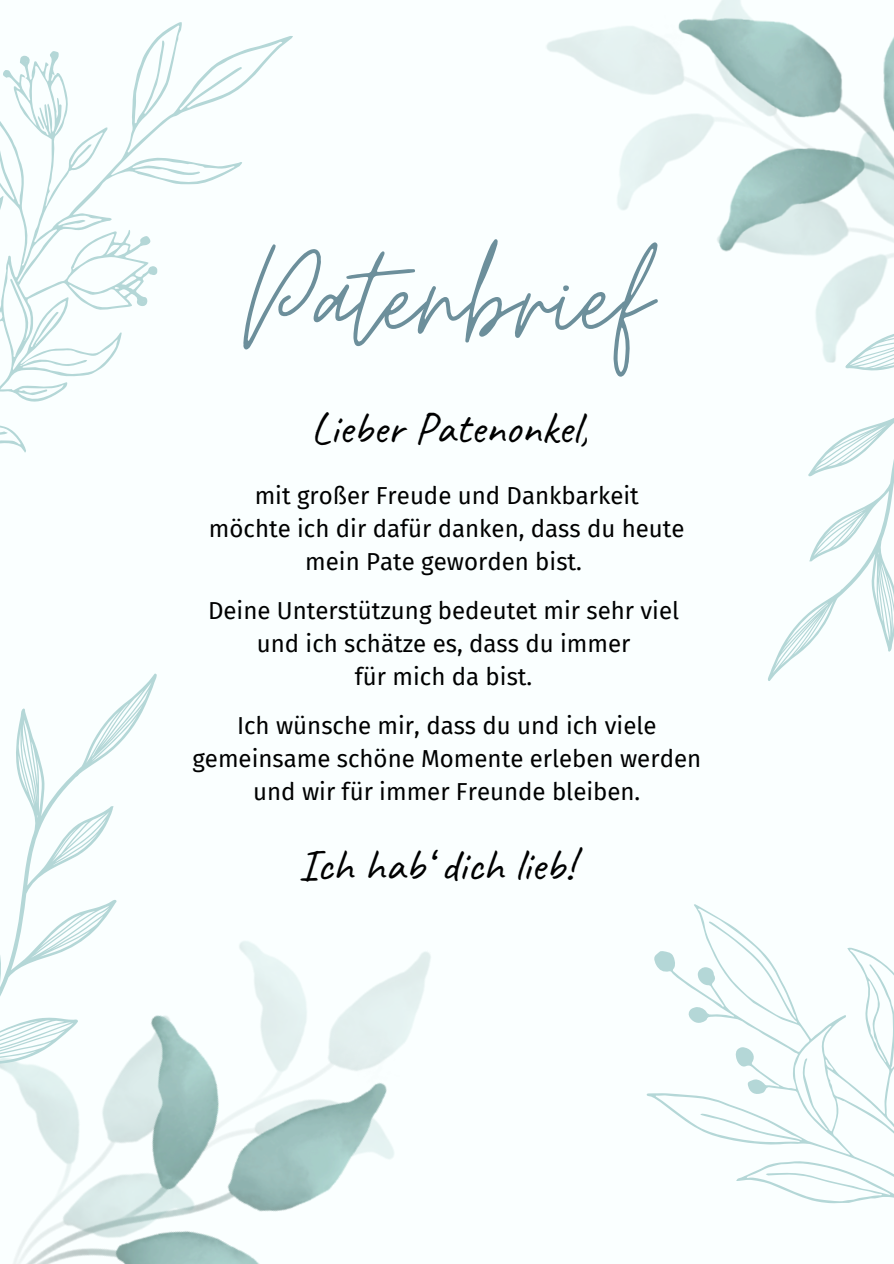
<style>
.page{position:relative;width:894px;height:1264px;background:#fff}
.page>*{position:absolute;margin:0;border:0;box-sizing:border-box;transform-origin:0 0}
.t1{font:151.95px "Moon Time";color:#6c8f9b}
.t2{font:45px "Caveat";color:#000}
.t3{font:24px/33px "Fira Sans";color:#000;text-align:center}
</style>
<div class="page">
<div style="left:0;top:0;width:893px;height:1263px;background:#faffff"></div>
<img style="left:14px;top:951px;width:417px;height:312px">
<img style="left:546px;top:0;width:347px;height:211px">
<svg style="left:0;top:22px;width:293px;height:431px"></svg>
<svg style="left:35px;top:116px;width:11px;height:13px"></svg>
<svg style="left:646px;top:904px;width:247px;height:300px"></svg>
<svg style="left:0;top:673px;width:281px;height:522px"></svg>
<svg style="left:717px;top:211px;width:176px;height:470px"></svg>
<p class="t1" style="left:243px;top:206px;width:408px">Patenbrief</p>
<p class="t2" style="left:310px;top:399px;width:279px">Lieber Patenonkel,</p>
<h1 class="t3" style="left:254px;top:479px;width:385px">mit großer Freude und Dankbarkeit</h1>
<p class="t3" style="left:209px;top:512px;width:477px">möchte ich dir dafür danken, dass du heute</p>
<h2 class="t3" style="left:305px;top:545px;width:278px">mein Pate geworden bist.</h2>
<p class="t3" style="left:208px;top:594px;width:472px">Deine Unterstützung bedeutet mir sehr viel</p>
<p class="t3" style="left:257px;top:627px;width:375px">und ich schätze es, dass du immer</p>
<p class="t3" style="left:355px;top:660px;width:179px">für mich da bist.</p>
<p class="t3" style="left:192px;top:709px;width:510px">Ich wünsche mir, dass du und ich viele gemeinsame schöne Momente erleben werden und wir für immer Freunde bleiben.</p>
<p class="t2" style="left:298px;top:836px;width:277px">Ich hab‘ dich lieb!</p>
</div>
